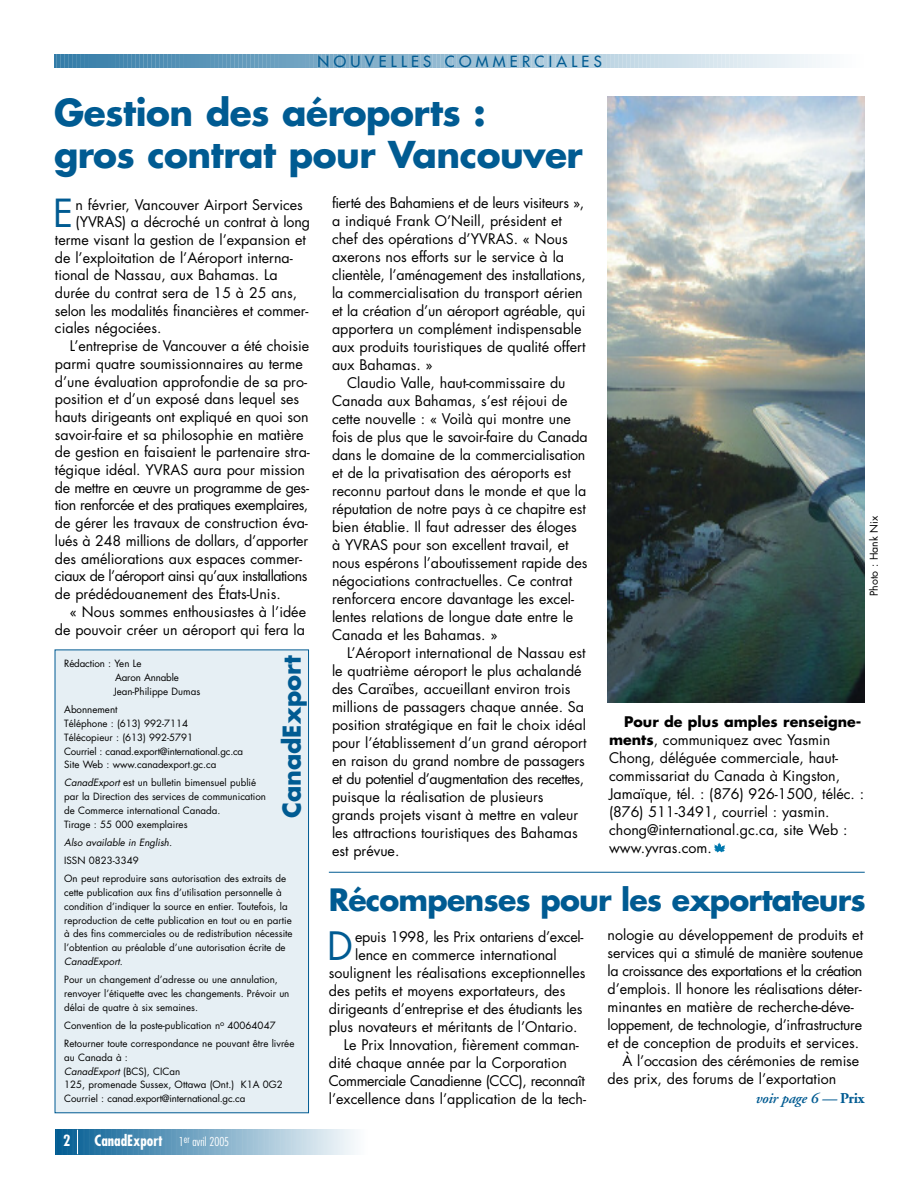
<style>
.page{position:relative;width:918px;height:1188px;background:#fff}
.page>*{position:absolute;margin:0;border:0;box-sizing:border-box;transform-origin:0 0}
.t1{font:38.1px "Futura";color:#005b92}
.t2{font:37.65px "Futura";color:#005b92}
.t3{font:700 36px/42px "Futura";letter-spacing:-.015em;color:#005b92}
.t4{font:700 30px "Futura";letter-spacing:-.03em;color:#005b92}
.t5{font:700 24px "Futura";color:#005b92}
.t6{font:700 condensed 15px "Futura";color:#fff}
.t7{font:15px "Futura";letter-spacing:.29em;color:#005b92}
.t8{font:italic 600 15px "Adobe Garamond";letter-spacing:-.015em;color:#005b92}
.t9{font:14.25px/18px "Futura";color:#000}
.t10{font:14.25px "Futura";letter-spacing:-.03em;color:#000}
.t11{font:14.25px "Futura";letter-spacing:-.02em;color:#000}
.t12{font:14.25px "Futura";letter-spacing:-.035em;color:#000}
.t13{font:14.25px "Futura";letter-spacing:-.025em;color:#000}
.t14{font:10.5px "Futura";color:#000}
.t15{font:9.75px/13.8px "Futura";color:#000}
.t16{font:italic 9.75px "Futura";color:#000}
.s1{font-style:italic}
.s2{font-weight:300;font-size:12px}
.s3{font-weight:700}
.s4{font-weight:700;font-style:normal}
</style>
<div class="page">
<svg style="left:54px;top:54px;width:770px;height:14px;background:#95bbd1"></svg>
<svg style="left:56px;top:1129px;width:299px;height:26px;background:#7cabc7"></svg>
<div style="left:55px;top:650px;width:254px;height:463px;background:#e6eff4"></div>
<div style="left:55px;top:650px;width:254px;height:463px;border:1px solid #005b92"></div>
<img style="left:608px;top:96px;width:257px;height:607px">
<hr style="left:329px;top:872px;width:536px;height:1px;background:#005b92">
<svg style="left:714px;top:842px;width:12px;height:11px"></svg>
<p class="t7" style="left:318px;top:54px;width:286px">NOUVELLES COMMERCIALES</p>
<h3 class="t3" style="left:54px;top:95px;width:530px">Gestion des aéroports :<br>gros contrat pour Vancouver</h3>
<h2 class="t2" style="left:53px;top:196px;width:22px">E</h2>
<p class="t9" style="left:76px;top:196px;width:229px">n février, Vancouver Airport Services</p>
<p class="t9" style="left:76px;top:214px;width:236px">(YVRAS) a décroché un contrat à long</p>
<p class="t9" style="left:55px;top:232px;width:252px">terme visant la gestion de l’expansion et</p>
<p class="t9" style="left:55px;top:250px;width:239px">de l’exploitation de l’Aéroport interna-</p>
<p class="t9" style="left:55px;top:267px;width:224px">tional de Nassau, aux Bahamas. La</p>
<p class="t9" style="left:55px;top:285px;width:244px">durée du contrat sera de 15 à 25 ans,</p>
<p class="t9" style="left:55px;top:303px;width:255px">selon les modalités financières et commer-</p>
<p class="t9" style="left:55px;top:320px;width:108px">ciales négociées.</p>
<p class="t9" style="left:70px;top:338px;width:241px">L’entreprise de Vancouver a été choisie</p>
<p class="t9" style="left:55px;top:356px;width:249px">parmi quatre soumissionnaires au terme</p>
<p class="t9" style="left:55px;top:373px;width:254px">d’une évaluation approfondie de sa pro-</p>
<p class="t9" style="left:55px;top:391px;width:246px">position et d’un exposé dans lequel ses</p>
<p class="t9" style="left:55px;top:409px;width:255px">hauts dirigeants ont expliqué en quoi son</p>
<p class="t9" style="left:55px;top:427px;width:250px">savoir-faire et sa philosophie en matière</p>
<p class="t9" style="left:55px;top:444px;width:256px">de gestion en faisaient le partenaire stra-</p>
<p class="t9" style="left:55px;top:462px;width:252px">tégique idéal. YVRAS aura pour mission</p>
<p class="t13" style="left:55px;top:481px;width:256px">de mettre en œuvre un programme de ges-</p>
<p class="t10" style="left:55px;top:499px;width:255px">tion renforcée et des pratiques exemplaires,</p>
<p class="t9" style="left:55px;top:515px;width:254px">de gérer les travaux de construction éva-</p>
<p class="t9" style="left:55px;top:533px;width:255px">lués à 248 millions de dollars, d’apporter</p>
<p class="t9" style="left:55px;top:550px;width:249px">des améliorations aux espaces commer-</p>
<p class="t12" style="left:55px;top:569px;width:254px">ciaux de l’aéroport ainsi qu’aux installations</p>
<p class="t9" style="left:55px;top:586px;width:227px">de prédédouanement des États-Unis.</p>
<p class="t9" style="left:70px;top:604px;width:238px">« Nous sommes enthousiastes à l’idée</p>
<p class="t9" style="left:55px;top:622px;width:252px">de pouvoir créer un aéroport qui fera la</p>
<h3 class="t5" style="left:281px;top:818px;width:165px;rotate:-90deg">CanadExport</h3>
<p class="t15" style="left:114px;top:658px;width:88px;text-indent:-50px">Rédaction : Yen Le<br>Aaron Annable<br>Jean-Philippe Dumas</p>
<p class="t15" style="left:64px;top:704px;width:181px">Abonnement<br>Téléphone : (613) 992-7114<br>Télécopieur : (613) 992-5791<br>Courriel : canad.export@international.gc.ca<br>Site Web : www.canadexport.gc.ca</p>
<p class="t15" style="left:64px;top:777px;width:203px"><span class="s1">CanadExport</span> est un bulletin bimensuel publié par la Direction des services de communication de Commerce international Canada.<br>Tirage : 55 000 exemplaires</p>
<p class="t16" style="left:64px;top:838px;width:109px">Also available in English.</p>
<p class="t15" style="left:64px;top:852px;width:223px;line-height:18.1px">ISSN 0823-3349<br>On peut reproduire sans autorisation des extraits de</p>
<p class="t15" style="left:64px;top:886px;width:230px">cette publication aux fins d’utilisation personnelle à condition d’indiquer la source en entier. Toutefois, la reproduction de cette publication en tout ou en partie à des fins commerciales ou de redistribution nécessite l’obtention au préalable d’une autorisation écrite de <span class="s1">CanadExport</span>.</p>
<p class="t15" style="left:64px;top:974px;width:227px">Pour un changement d’adresse ou une annulation, renvoyer l’étiquette avec les changements. Prévoir un délai de quatre à six semaines.</p>
<p class="t15" style="left:64px;top:1017px;width:232px;line-height:18.1px">Convention de la poste-publication n<sup>o</sup> 40064047<br>Retourner toute correspondance ne pouvant être livrée</p>
<p class="t15" style="left:64px;top:1051px;width:220px">au Canada à :<br><span class="s1">CanadExport</span> (BCS), CICan<br>125, promenade Sussex, Ottawa (Ont.) K1A 0G2<br>Courriel : canad.export@international.gc.ca</p>
<p class="t6" style="left:63px;top:1134px;width:9px">2</p>
<p class="t6" style="left:95px;top:1134px;width:136px">CanadExport <span class="s2">1</span><sup>er</sup> <span class="s2">avril 2005</span></p>
<p class="t9" style="left:332px;top:195px;width:255px">fierté des Bahamiens et de leurs visiteurs », a indiqué Frank O’Neill, président et chef des opérations d’YVRAS. « Nous axerons nos efforts sur le service à la clientèle, l’aménagement des installations, la commercialisation du transport aérien et la création d’un aéroport agréable, qui apportera un complément indispensable aux produits touristiques de qualité offert aux Bahamas. »</p>
<p class="t9" style="left:332px;top:375px;width:257px;text-indent:15px">Claudio Valle, haut-commissaire du Canada aux Bahamas, s’est réjoui de cette nouvelle : « Voilà qui montre une fois de plus que le savoir-faire du Canada dans le domaine de la commercialisation et de la privatisation des aéroports est reconnu partout dans le monde et que la réputation de notre pays à ce chapitre est bien établie. Il faut adresser des éloges à YVRAS pour son excellent travail, et nous espérons l’aboutissement rapide des négociations contractuelles. Ce contrat renforcera encore davantage les excel&shy;lentes relations de longue date entre le Canada et les Bahamas. »</p>
<p class="t9" style="left:332px;top:645px;width:256px;text-indent:15px">L’Aéroport international de Nassau est le quatrième aéroport le plus achalandé des Caraïbes, accueillant environ trois millions de passagers chaque année. Sa position stratégique en fait le choix idéal pour l’établissement d’un grand aéroport en raison du grand nombre de passagers et du potentiel d’augmentation des recettes, puisque la réalisation de plusieurs grands projets visant à mettre en valeur les attractions touristiques des Bahamas est prévue.</p>
<p class="t14" style="left:869px;top:596px;width:81px;rotate:-90deg">Photo : Hank Nix</p>
<p class="t9" style="left:609px;top:714px;width:257px;text-indent:15px"><span class="s3">Pour de plus amples renseigne&shy;ments</span>, communiquez avec Yasmin Chong, déléguée commerciale, haut&shy;commissariat du Canada à Kingston, Jamaïque, tél. : (876) 926-1500, téléc. : (876) 511-3491, courriel : yasmin. chong@international.gc.ca, site Web : www.yvras.com.</p>
<h3 class="t4" style="left:329px;top:886px;width:539px">Récompenses pour les exportateurs</h3>
<h1 class="t1" style="left:327px;top:929px;width:27px">D</h1>
<p class="t11" style="left:355px;top:930px;width:230px">epuis 1998, les Prix ontariens d’excel-</p>
<p class="t9" style="left:355px;top:947px;width:203px">lence en commerce international</p>
<p class="t9" style="left:329px;top:965px;width:258px">soulignent les réalisations exceptionnelles</p>
<p class="t9" style="left:329px;top:983px;width:238px">des petits et moyens exportateurs, des</p>
<p class="t9" style="left:329px;top:1001px;width:255px">dirigeants d’entreprise et des étudiants les</p>
<p class="t9" style="left:329px;top:1019px;width:250px">plus novateurs et méritants de l’Ontario.</p>
<p class="t9" style="left:344px;top:1037px;width:237px">Le Prix Innovation, fièrement comman-</p>
<p class="t9" style="left:329px;top:1055px;width:240px">dité chaque année par la Corporation</p>
<p class="t10" style="left:329px;top:1074px;width:257px">Commerciale Canadienne (CCC), reconnaît</p>
<p class="t9" style="left:329px;top:1091px;width:259px">l’excellence dans l’application de la tech-</p>
<p class="t9" style="left:608px;top:927px;width:257px">nologie au développement de produits et</p>
<p class="t11" style="left:608px;top:947px;width:257px">services qui a stimulé de manière soutenue</p>
<p class="t10" style="left:608px;top:965px;width:256px">la croissance des exportations et la création</p>
<p class="t9" style="left:608px;top:981px;width:256px">d’emplois. Il honore les réalisations déter-</p>
<p class="t9" style="left:608px;top:999px;width:248px">minantes en matière de recherche-déve-</p>
<p class="t11" style="left:608px;top:1019px;width:256px">loppement, de technologie, d’infrastructure</p>
<p class="t9" style="left:608px;top:1035px;width:253px">et de conception de produits et services.</p>
<p class="t9" style="left:623px;top:1053px;width:238px">À l’occasion des cérémonies de remise</p>
<p class="t9" style="left:608px;top:1071px;width:230px">des prix, des forums de l’exportation</p>
<p class="t8" style="left:755px;top:1092px;width:111px">voir page 6 — <span class="s4">Prix</span></p>
</div>
